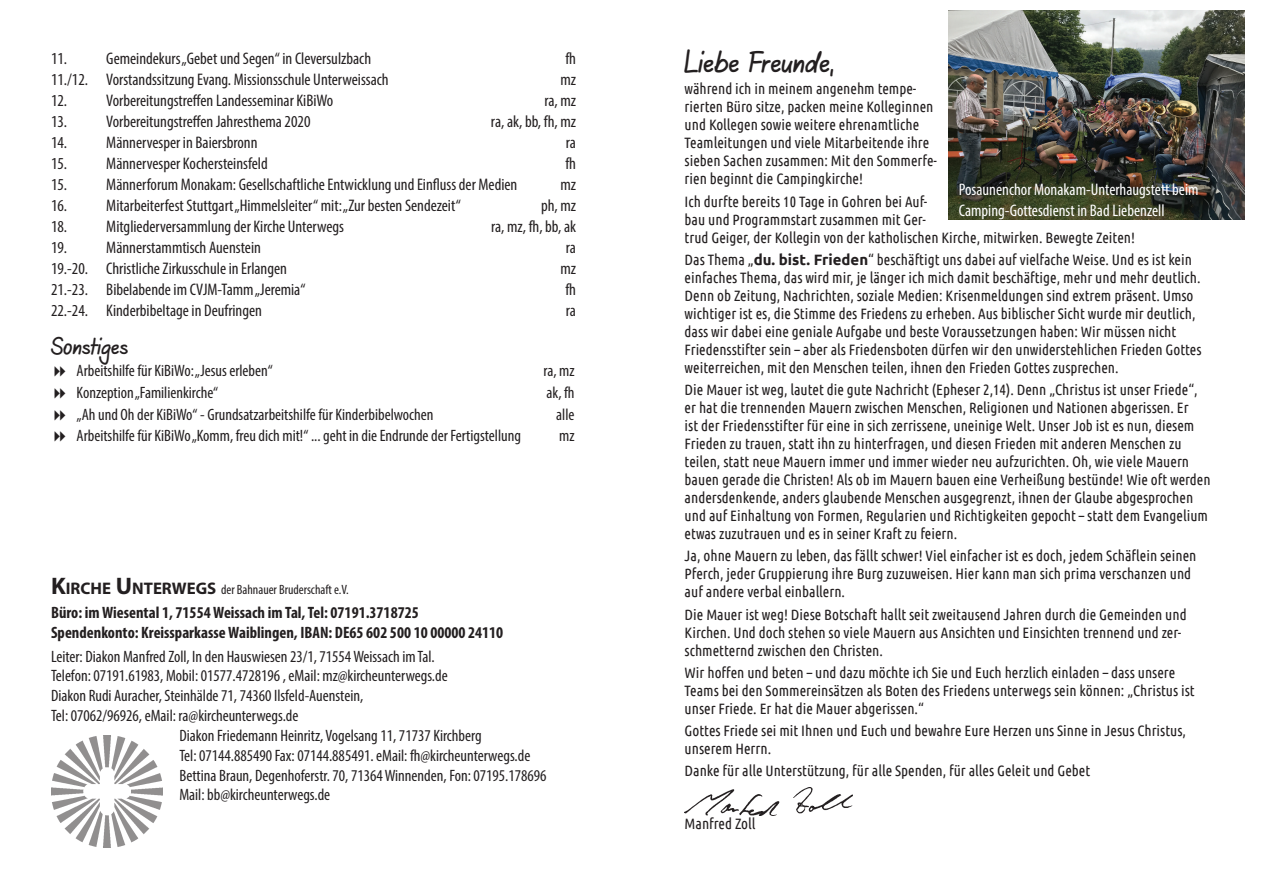
<style>
.page{position:relative;width:1263px;height:893px;background:#fff}
.page>*{position:absolute;margin:0;border:0;box-sizing:border-box;transform-origin:0 0}
.t1{font:27px "Agilo Handwriting";color:#231f20}
.t2{font:21px "Agilo Handwriting";color:#231f20}
.t3{font:condensed 16.8px "Myriad Pro";color:#231f20}
.t4{font:condensed 16.8px/20.1px "Myriad Pro";color:#fff}
.t5{font:condensed 16.5px "Myriad Pro";color:#231f20}
.t6{font:700 condensed 16.5px/19.8px "Myriad Pro";color:#231f20}
.t7{font:15px/18px "Ubuntu Condensed";color:#231f20}
.t8{font:condensed 13.5px "Myriad Pro";color:#231f20}
.s1{font-weight:700;font-stretch:normal;font-size:24px}
.s2{font-weight:700;font-stretch:normal;font-size:16.8px}
.s3{font-family:"Ubuntu";font-weight:700}
</style>
<div class="page">
<img style="left:51px;top:736px;width:112px;height:111px">
<img style="left:685px;top:788px;width:168px;height:28px">
<img style="left:948px;top:11px;width:297px;height:209px">
<p class="t3" style="left:51px;top:48px;width:322px">11. Gemeindekurs „Gebet und Segen“ in Cleversulzbach</p>
<p class="t3" style="left:565px;top:48px;width:12px">fh</p>
<p class="t3" style="left:51px;top:69px;width:339px">11./12. Vorstandssitzung Evang. Missionsschule Unterweissach</p>
<p class="t3" style="left:560px;top:69px;width:17px">mz</p>
<p class="t3" style="left:51px;top:90px;width:284px">12. Vorbereitungstreffen Landesseminar KiBiWo</p>
<p class="t3" style="left:544px;top:90px;width:33px">ra, mz</p>
<p class="t3" style="left:51px;top:111px;width:261px">13. Vorbereitungstreffen Jahresthema 2020</p>
<p class="t3" style="left:491px;top:111px;width:87px">ra, ak, bb, fh, mz</p>
<p class="t3" style="left:51px;top:132px;width:208px">14. Männervesper in Baiersbronn</p>
<p class="t3" style="left:566px;top:132px;width:12px">ra</p>
<p class="t3" style="left:51px;top:153px;width:218px">15. Männervesper Kochersteinsfeld</p>
<p class="t3" style="left:565px;top:153px;width:12px">fh</p>
<p class="t3" style="left:51px;top:174px;width:468px">15. Männerforum Monakam: Gesellschaftliche Entwicklung und Einfluss der Medien</p>
<p class="t3" style="left:560px;top:174px;width:17px">mz</p>
<p class="t3" style="left:51px;top:195px;width:411px">16. Mitarbeiterfest Stuttgart „Himmelsleiter“ mit: „Zur besten Sendezeit“</p>
<p class="t3" style="left:541px;top:195px;width:37px">ph, mz</p>
<p class="t3" style="left:51px;top:216px;width:295px">18. Mitgliederversammlung der Kirche Unterwegs</p>
<p class="t3" style="left:491px;top:216px;width:86px">ra, mz, fh, bb, ak</p>
<p class="t3" style="left:51px;top:237px;width:211px">19. Männerstammtisch Auenstein</p>
<p class="t3" style="left:566px;top:237px;width:12px">ra</p>
<p class="t3" style="left:51px;top:258px;width:238px">19.-20. Christliche Zirkusschule in Erlangen</p>
<p class="t3" style="left:560px;top:258px;width:17px">mz</p>
<p class="t3" style="left:51px;top:279px;width:256px">21.-23. Bibelabende im CVJM-Tamm „Jeremia“</p>
<p class="t3" style="left:565px;top:279px;width:12px">fh</p>
<p class="t3" style="left:51px;top:300px;width:212px">22.-24. Kinderbibeltage in Deufringen</p>
<p class="t3" style="left:566px;top:300px;width:12px">ra</p>
<h2 class="t2" style="left:51px;top:334px;width:79px">Sonstiges</h2>
<p class="t5" style="left:77px;top:360px;width:198px">Arbeitshilfe für KiBiWo: „Jesus erleben“</p>
<p class="t5" style="left:543px;top:360px;width:33px">ra, mz</p>
<p class="t5" style="left:77px;top:382px;width:143px">Konzeption „Familienkirche“</p>
<p class="t5" style="left:546px;top:382px;width:30px">ak, fh</p>
<p class="t5" style="left:77px;top:404px;width:359px">„Ah und Oh der KiBiWo“ - Grundsatzarbeitshilfe für Kinderbibelwochen</p>
<p class="t5" style="left:556px;top:404px;width:20px">alle</p>
<p class="t5" style="left:77px;top:426px;width:446px">Arbeitshilfe für KiBiWo „Komm, freu dich mit!“ ... geht in die Endrunde der Fertigstellung</p>
<p class="t5" style="left:559px;top:426px;width:17px">mz</p>
<p class="t8" style="left:51px;top:581px;width:299px"><span class="s1">K</span><span class="s2">IRCHE</span> <span class="s1">U</span><span class="s2">NTERWEGS</span> der Bahnauer Bruderschaft e.V.</p>
<p class="t6" style="left:51px;top:602px;width:454px">Büro: im Wiesental 1, 71554 Weissach im Tal, Tel: 07191.3718725<br>Spendenkonto: Kreissparkasse Waiblingen, IBAN: DE65 602 500 10 00000 24110</p>
<p class="t5" style="left:51px;top:646px;width:385px">Leiter: Diakon Manfred Zoll, In den Hauswiesen 23/1, 71554 Weissach im Tal.</p>
<p class="t5" style="left:51px;top:666px;width:398px">Telefon: 07191.61983, Mobil: 01577.4728196 , eMail: mz@kircheunterwegs.de</p>
<p class="t5" style="left:51px;top:686px;width:314px">Diakon Rudi Auracher, Steinhälde 71, 74360 Ilsfeld-Auenstein,</p>
<p class="t5" style="left:51px;top:706px;width:249px">Tel: 07062/96926, eMail: ra@kircheunterwegs.de</p>
<p class="t5" style="left:179px;top:725px;width:304px">Diakon Friedemann Heinritz, Vogelsang 11, 71737 Kirchberg</p>
<p class="t5" style="left:179px;top:745px;width:352px">Tel: 07144.885490 Fax: 07144.885491. eMail: fh@kircheunterwegs.de</p>
<p class="t5" style="left:179px;top:765px;width:369px">Bettina Braun, Degenhoferstr. 70, 71364 Winnenden, Fon: 07195.178696</p>
<p class="t5" style="left:179px;top:785px;width:152px">Mail: bb@kircheunterwegs.de</p>
<h1 class="t1" style="left:685px;top:47px;width:150px">Liebe Freunde,</h1>
<p class="t7" style="left:685px;top:80px;width:254px">während ich in meinem angenehm tempe&shy;rierten Büro sitze, packen meine Kolleginnen und Kollegen sowie weitere ehrenamtliche Teamleitungen und viele Mitarbeitende ihre sieben Sachen zusammen: Mit den Sommerfe&shy;rien beginnt die Campingkirche!</p>
<p class="t7" style="left:685px;top:192px;width:452px">Ich durfte bereits 10 Tage in Gohren bei Auf-<br>bau und Programmstart zusammen mit Ger-<br>trud Geiger, der Kollegin von der katholischen Kirche, mitwirken. Bewegte Zeiten!</p>
<p class="t7" style="left:685px;top:250px;width:518px">Das Thema „<span class="s3">du. bist. Frieden</span>“ beschäftigt uns dabei auf vielfache Weise. Und es ist kein einfaches Thema, das wird mir, je länger ich mich damit beschäftige, mehr und mehr deutlich.<br>Denn ob Zeitung, Nachrichten, soziale Medien: Krisenmeldungen sind extrem präsent. Umso wichtiger ist es, die Stimme des Friedens zu erheben. Aus biblischer Sicht wurde mir deutlich, dass wir dabei eine geniale Aufgabe und beste Voraussetzungen haben: Wir müssen nicht Friedensstifter sein – aber als Friedensboten dürfen wir den unwiderstehlichen Frieden Gottes weiterreichen, mit den Menschen teilen, ihnen den Frieden Gottes zusprechen.</p>
<p class="t7" style="left:685px;top:380px;width:528px">Die Mauer ist weg, lautet die gute Nachricht (Epheser 2,14). Denn „Christus ist unser Friede“, er hat die trennenden Mauern zwischen Menschen, Religionen und Nationen abgerissen. Er<br>ist der Friedensstifter für eine in sich zerrissene, uneinige Welt. Unser Job ist es nun, diesem Frieden zu trauen, statt ihn zu hinterfragen, und diesen Frieden mit anderen Menschen zu teilen, statt neue Mauern immer und immer wieder neu aufzurichten. Oh, wie viele Mauern bauen gerade die Christen! Als ob im Mauern bauen eine Verheißung bestünde! Wie oft werden andersdenkende, anders glaubende Menschen ausgegrenzt, ihnen der Glaube abgesprochen und auf Einhaltung von Formen, Regularien und Richtigkeiten gepocht – statt dem Evangelium etwas zuzutrauen und es in seiner Kraft zu feiern.</p>
<p class="t7" style="left:685px;top:547px;width:513px">Ja, ohne Mauern zu leben, das fällt schwer! Viel einfacher ist es doch, jedem Schäflein seinen<br>Pferch, jeder Gruppierung ihre Burg zuzuweisen. Hier kann man sich prima verschanzen und auf andere verbal einballern.</p>
<p class="t7" style="left:685px;top:605px;width:503px">Die Mauer ist weg! Diese Botschaft hallt seit zweitausend Jahren durch die Gemeinden und<br>Kirchen. Und doch stehen so viele Mauern aus Ansichten und Einsichten trennend und zer&shy;schmetternd zwischen den Christen.</p>
<p class="t7" style="left:685px;top:663px;width:512px">Wir hoffen und beten – und dazu möchte ich Sie und Euch herzlich einladen – dass unsere<br>Teams bei den Sommereinsätzen als Boten des Friedens unterwegs sein können: „Christus ist unser Friede. Er hat die Mauer abgerissen.“</p>
<p class="t7" style="left:685px;top:721px;width:503px">Gottes Friede sei mit Ihnen und Euch und bewahre Eure Herzen uns Sinne in Jesus Christus, unserem Herrn.</p>
<p class="t7" style="left:685px;top:762px;width:407px">Danke für alle Unterstützung, für alle Spenden, für alles Geleit und Gebet</p>
<p class="t7" style="left:685px;top:815px;width:72px">Manfred Zoll</p>
<p class="t4" style="left:959px;top:180px;width:241px">Posaunenchor Monakam-Unterhaugstett beim<br>Camping-Gottesdienst in Bad Liebenzell</p>
</div>
